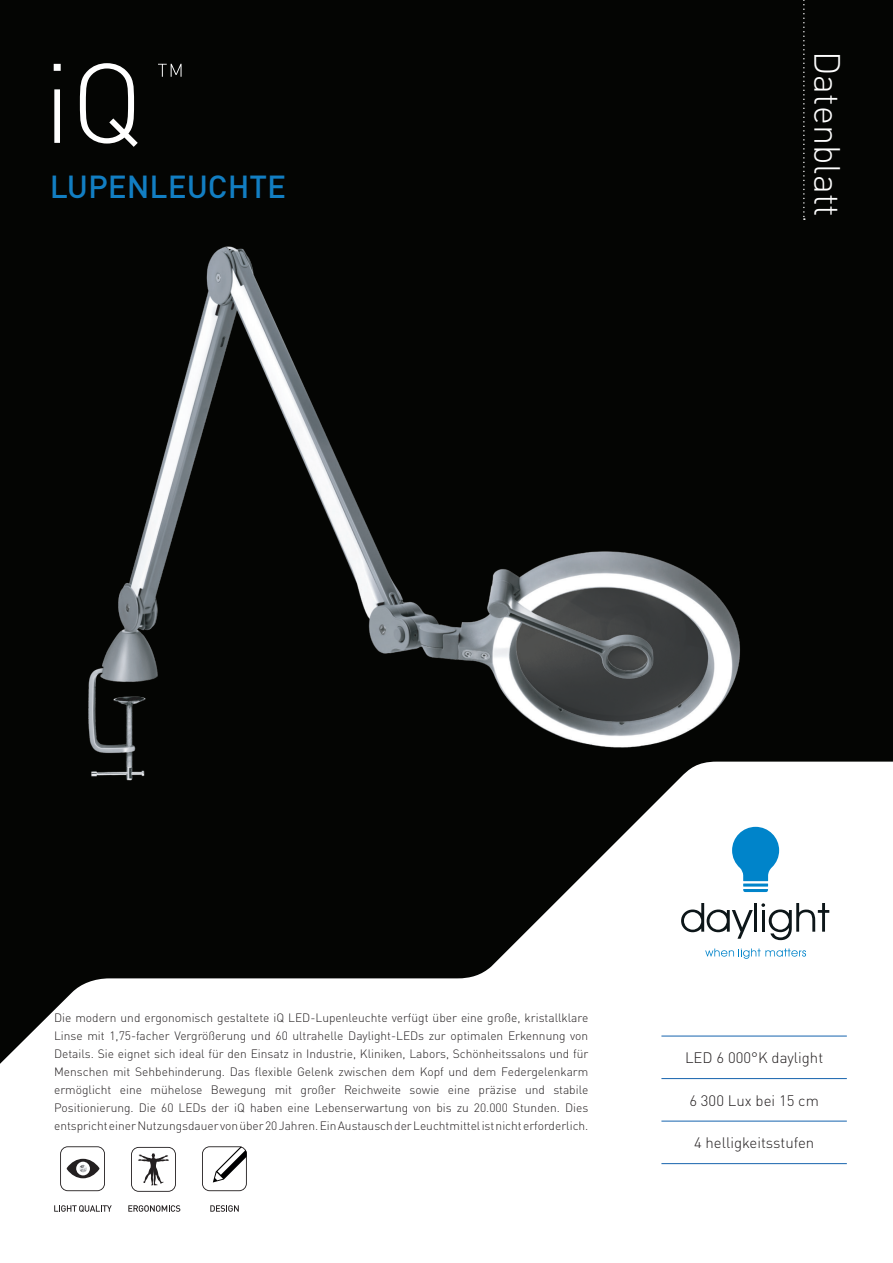
<style>
.page{position:relative;width:893px;height:1263px;background:#fff}
.page>*{position:absolute;margin:0;border:0;box-sizing:border-box;transform-origin:0 0}
.t1{font:300 111px "DIN Pro";color:#fff}
.t2{font:300 36px "DIN Pro";color:#fff}
.t3{font:500 31.5px "DIN Pro";color:#127ec2}
.t4{font:300 15px "DIN Pro";color:#231f20}
.t5{font:300 12px/18px "DIN Pro";color:#231f20;text-align:justify}
</style>
<div class="page">
<div style="left:0;top:0;width:893px;height:762px;background:#040503"></div>
<svg style="left:0;top:762px;width:847px;height:302px"></svg>
<hr style="left:661px;top:1036px;width:186px;height:1px;background:#1664ae">
<hr style="left:661px;top:1078px;width:186px;height:1px;background:#1664ae">
<hr style="left:661px;top:1121px;width:186px;height:1px;background:#1664ae">
<hr style="left:661px;top:1163px;width:186px;height:1px;background:#1664ae">
<svg style="left:60px;top:1146px;width:45px;height:45px"></svg>
<svg style="left:131px;top:1147px;width:45px;height:45px"></svg>
<svg style="left:128px;top:1205px;width:52px;height:7px"></svg>
<svg style="left:54px;top:1205px;width:58px;height:7px"></svg>
<svg style="left:210px;top:1205px;width:29px;height:7px"></svg>
<svg style="left:202px;top:1146px;width:45px;height:45px"></svg>
<svg style="left:732px;top:827px;width:47px;height:65px"></svg>
<svg style="left:705px;top:948px;width:101px;height:11px"></svg>
<svg style="left:761px;top:903px;width:68px;height:37px"></svg>
<hr style="left:754px;top:903px;width:3px;height:29px;background:#0d1619">
<svg style="left:681px;top:903px;width:72px;height:36px"></svg>
<svg style="left:803px;top:0;width:2px;height:220px"></svg>
<img style="left:18px;top:242px;width:791px;height:578px">
<svg style="left:158px;top:64px;width:24px;height:13px"></svg>
<h1 class="t1" style="left:44px;top:63px;width:101px">iQ</h1>
<h3 class="t3" style="left:50px;top:172px;width:238px">LUPENLEUCHTE</h3>
<h2 class="t2" style="left:840px;top:51px;width:167px;rotate:90deg">Datenblatt</h2>
<p class="t5" style="left:54px;top:1010px;width:536px">Die modern und ergonomisch gestaltete iQ LED-Lupenleuchte verfügt über eine große, kristallklare Linse mit 1,75-facher Vergrößerung und 60 ultrahelle Daylight-LEDs zur optimalen Erkennung von Details. Sie eignet sich ideal für den Einsatz in Industrie, Kliniken, Labors, Schönheitssalons und für Menschen mit Sehbehinderung. Das flexible Gelenk zwischen dem Kopf und dem Federgelenkarm ermöglicht eine mühelose Bewegung mit großer Reichweite sowie eine präzise und stabile Positionierung. Die 60 LEDs der iQ haben eine Lebenserwartung von bis zu 20.000 Stunden. Dies entspricht einer Nutzungsdauer von über 20 Jahren. Ein Austausch der Leuchtmittel ist nicht erforderlich.</p>
<p class="t4" style="left:685px;top:1052px;width:140px">LED 6 000°K daylight</p>
<p class="t4" style="left:689px;top:1095px;width:131px">6 300 Lux bei 15 cm</p>
<p class="t4" style="left:694px;top:1137px;width:122px">4 helligkeitsstufen</p>
</div>
